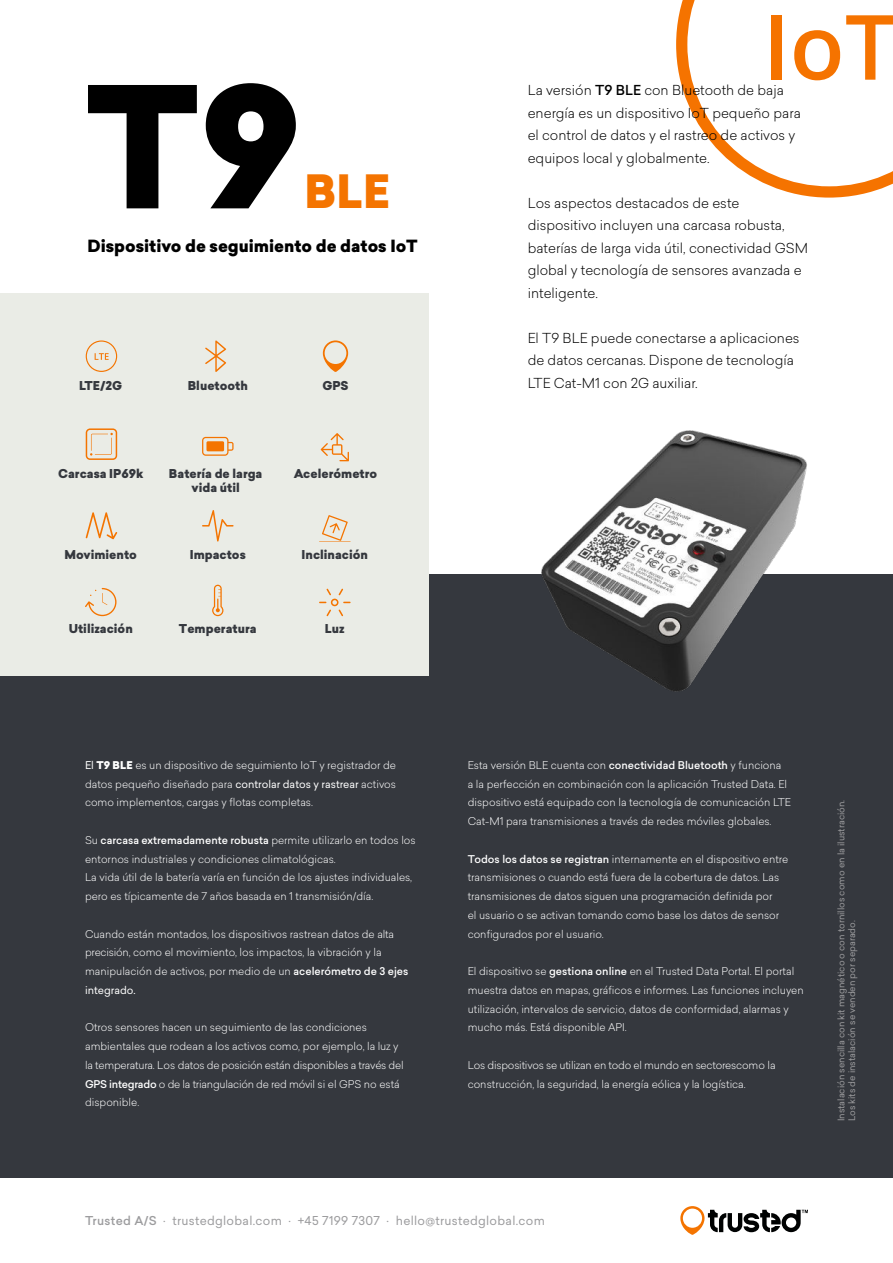
<style>
.page{position:relative;width:893px;height:1263px;background:#fff}
.page>*{position:absolute;margin:0;border:0;box-sizing:border-box;transform-origin:0 0}
.t1{font:900 165px "Sailec";color:#000}
.t2{font:900 45px "Sailec";color:#f47400}
.t3{font:900 16.5px "Sailec";color:#000}
.t4{font:300 13.5px/22.5px "Sailec";color:#000}
.t5{font:900 12px/14.4px "Sailec";color:#35383e;text-align:center}
.t6{font:12px "Sailec";letter-spacing:.025em;color:#9c9c9e}
.t7{font:300 10.5px/18.8px "Sailec";color:#fff}
.t8{font:9px/10.8px "Sailec";color:#9c9c9e}
.s1{font-weight:500}
.s2{font-weight:400}
.s3{font-weight:900}
</style>
<div class="page">
<div style="left:0;top:574px;width:893px;height:604px;background:#35383e"></div>
<svg style="left:680px;top:1206px;width:128px;height:29px"></svg>
<img style="left:541px;top:430px;width:266px;height:261px">
<svg style="left:676px;top:0;width:217px;height:198px"></svg>
<div style="left:0;top:293px;width:428px;height:383px;background:#eaece6"></div>
<svg style="left:86px;top:428px;width:31px;height:32px"></svg>
<svg style="left:202px;top:437px;width:32px;height:19px"></svg>
<svg style="left:323px;top:340px;width:25px;height:32px"></svg>
<svg style="left:85px;top:588px;width:32px;height:28px"></svg>
<svg style="left:202px;top:510px;width:32px;height:31px"></svg>
<svg style="left:319px;top:515px;width:32px;height:27px"></svg>
<svg style="left:212px;top:585px;width:11px;height:31px"></svg>
<svg style="left:319px;top:589px;width:32px;height:27px"></svg>
<svg style="left:86px;top:512px;width:31px;height:27px"></svg>
<svg style="left:205px;top:340px;width:21px;height:32px"></svg>
<svg style="left:321px;top:433px;width:28px;height:28px"></svg>
<svg style="left:86px;top:340px;width:31px;height:32px"></svg>
<h1 class="t1" style="left:85px;top:78px;width:219px">T9</h1>
<h2 class="t2" style="left:304px;top:173px;width:88px">BLE</h2>
<h3 class="t3" style="left:87px;top:239px;width:332px">Dispositivo de seguimiento de datos IoT</h3>
<p class="t5" style="left:79px;top:379px;width:44px">LTE/2G</p>
<p class="t5" style="left:188px;top:379px;width:62px">Bluetooth</p>
<p class="t5" style="left:322px;top:379px;width:28px">GPS</p>
<p class="t5" style="left:58px;top:467px;width:87px">Carcasa IP69k</p>
<p class="t5" style="left:169px;top:467px;width:95px">Batería de larga vida útil</p>
<p class="t5" style="left:294px;top:467px;width:85px">Acelerómetro</p>
<p class="t5" style="left:65px;top:549px;width:74px">Movimiento</p>
<p class="t5" style="left:190px;top:549px;width:58px">Impactos</p>
<p class="t5" style="left:302px;top:549px;width:68px">Inclinación</p>
<p class="t5" style="left:69px;top:623px;width:66px">Utilización</p>
<p class="t5" style="left:179px;top:623px;width:79px">Temperatura</p>
<p class="t5" style="left:325px;top:623px;width:21px">Luz</p>
<p class="t4" style="left:528px;top:80px;width:275px">La versión <span class="s1">T9 BLE</span> con Bluetooth de baja energía es un dispositivo IoT pequeño para el control de datos y el rastreo de activos y equipos local y globalmente.</p>
<p class="t4" style="left:528px;top:193px;width:282px">Los aspectos destacados de este dispositivo incluyen una carcasa robusta, baterías de larga vida útil, conectividad GSM global y tecnología de sensores avanzada e inteligente.</p>
<p class="t4" style="left:528px;top:328px;width:273px">El T9 BLE puede conectarse a aplicaciones de datos cercanas. Dispone de tecnología<br>LTE Cat-M1 con 2G auxiliar.</p>
<p class="t7" style="left:85px;top:757px;width:312px;text-align:justify"><span class="s2">El</span> <span class="s3">T9 BLE</span> es un dispositivo de seguimiento IoT y registrador de datos pequeño diseñado para <span class="s2">controlar datos y rastrear</span> activos como implementos, cargas y flotas completas.</p>
<p class="t7" style="left:85px;top:832px;width:332px">Su <span class="s1">carcasa extremadamente robusta</span> permite utilizarlo en todos los entornos industriales y condiciones climatológicas.<br>La vida útil de la batería varía en función de los ajustes individuales, pero es típicamente de 7 años basada en 1 transmisión/día.</p>
<p class="t7" style="left:85px;top:925px;width:325px">Cuando están montados, los dispositivos rastrean datos de alta precisión, como el movimiento, los impactos, la vibración y la manipulación de activos, por medio de un <span class="s1">acelerómetro de 3 ejes </span><span class="s2">integrado.</span></p>
<p class="t7" style="left:85px;top:1019px;width:320px">Otros sensores hacen un seguimiento de las condiciones ambientales que rodean a los activos como, por ejemplo, la luz y la temperatura. Los datos de posición están disponibles a través del <span class="s1">GPS integrado</span> o de la triangulación de red móvil si el GPS no está disponible.</p>
<p class="t7" style="left:468px;top:757px;width:325px">Esta versión BLE cuenta con <span class="s1">conectividad Bluetooth</span> y funciona<br>a la perfección en combinación con la aplicación Trusted Data. El dispositivo está equipado con la tecnología de comunicación LTE Cat-M1 para transmisiones a través de redes móviles globales.</p>
<p class="t7" style="left:468px;top:850px;width:322px"><span class="s1">Todos los datos se registran</span> internamente en el dispositivo entre transmisiones o cuando está fuera de la cobertura de datos. Las transmisiones de datos siguen una programación definida por<br>el usuario o se activan tomando como base los datos de sensor configurados por el usuario.</p>
<p class="t7" style="left:468px;top:963px;width:338px">El dispositivo se <span class="s1">gestiona online</span> en el Trusted Data Portal. El portal muestra datos en mapas, gráficos e informes. Las funciones incluyen utilización, intervalos de servicio, datos de conformidad, alarmas y mucho más. Está disponible API.</p>
<p class="t7" style="left:468px;top:1057px;width:310px">Los dispositivos se utilizan en todo el mundo en sectorescomo la construcción, la seguridad, la energía eólica y la logística.</p>
<p class="t8" style="left:837px;top:1121px;width:323px;rotate:-90deg">Instalación sencilla con kit magnético o con tornillos como en la ilustración.<br>Los kits de instalación se venden por separado.</p>
<p class="t6" style="left:85px;top:1215px;width:461px"><span class="s1">Trusted A/S</span> · trustedglobal.com · +45 7199 7307 · hello@trustedglobal.com</p>
</div>
